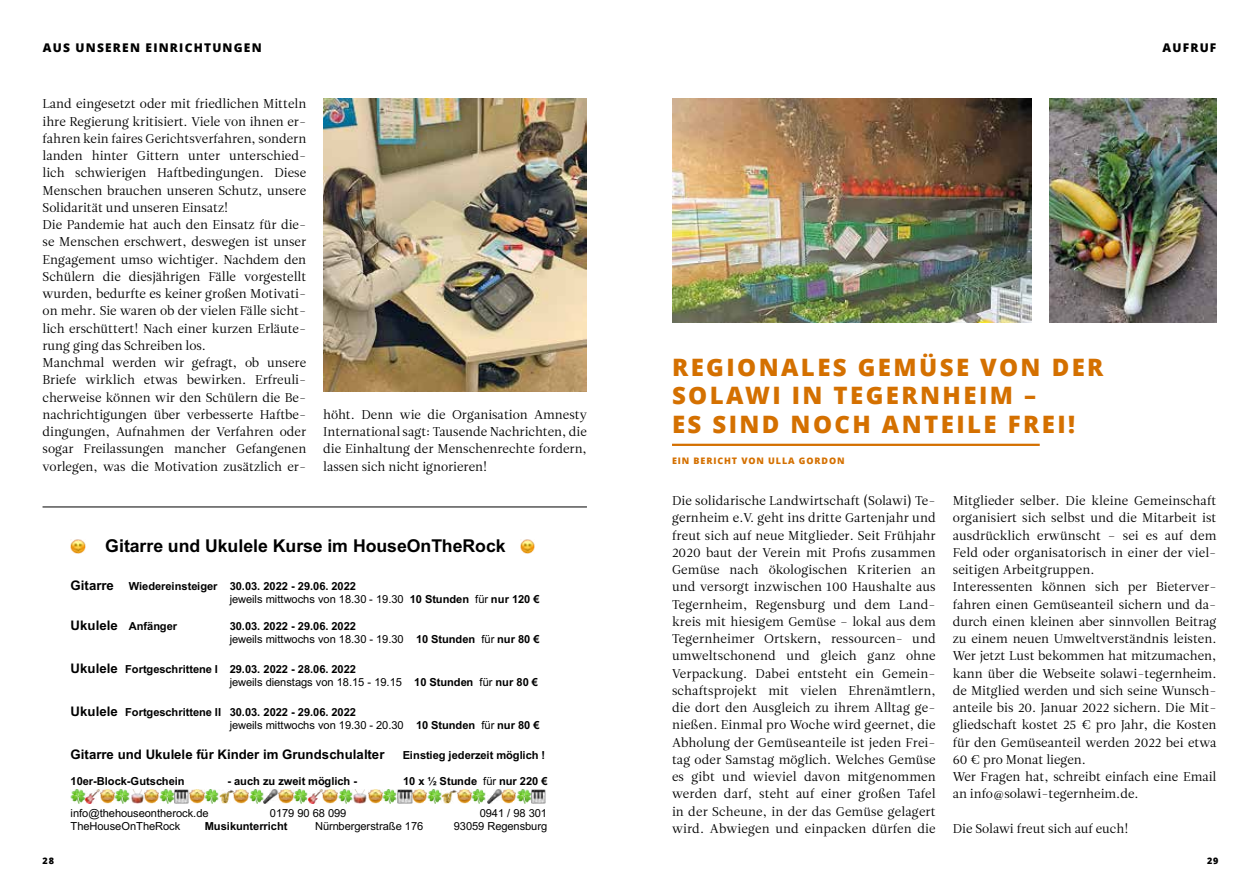
<style>
.page{position:relative;width:1259px;height:893px;background:#fff}
.page>*{position:absolute;margin:0;border:0;box-sizing:border-box;transform-origin:0 0}
.t1{font:800 24px/28.5px "Open Sans";letter-spacing:.1em;color:#d47000}
.t2{font:700 17.7px "Arial";letter-spacing:-.005em;color:#000}
.t3{font:700 13.2px "Arial";letter-spacing:.005em;color:#000}
.t4{font:12.75px/17.2px "Leitura Roman 1";color:#000}
.t5{font:800 12px "Open Sans";letter-spacing:.1em;color:#000}
.t6{font:700 11.1px/13.2px "Arial";letter-spacing:-.01em;color:#000}
.t7{font:11.1px "Arial";letter-spacing:-.01em;color:#000}
.t8{font:800 9px "Open Sans";letter-spacing:.1em;color:#d47000}
.t9{font:800 9px "Open Sans";color:#000}
.s1{font-size:13.2px}
.s2{font-weight:400}
</style>
<div class="page">
<img style="left:1049px;top:99px;width:167px;height:224px">
<img style="left:323px;top:99px;width:264px;height:293px">
<img style="left:672px;top:99px;width:360px;height:224px">
<hr style="left:672px;top:444px;width:367px;height:2px;background:#d47000">
<hr style="left:43px;top:507px;width:544px;height:1px;background:#000">
<img style="left:73px;top:552px;width:10px;height:2px">
<img style="left:523px;top:552px;width:9px;height:2px">
<img style="left:77px;top:802px;width:228px;height:2px">
<img style="left:309px;top:802px;width:236px;height:2px">
<svg style="left:71px;top:539px;width:14px;height:13px"></svg>
<svg style="left:520px;top:539px;width:15px;height:13px"></svg>
<img style="left:71px;top:789px;width:475px;height:13px">
<p class="t5" style="left:43px;top:38px;width:220px">AUS UNSEREN EINRICHTUNGEN</p>
<p class="t5" style="left:1162px;top:38px;width:55px">AUFRUF</p>
<p class="t4" style="left:43px;top:96px;width:265px">Land eingesetzt oder mit friedlichen Mitteln ihre Regierung kritisiert. Viele von ihnen er&shy;fahren kein faires Gerichtsverfahren, sondern landen hinter Gittern unter unterschied&shy;lich schwierigen Haftbedingungen. Diese Menschen brauchen unseren Schutz, unsere Solidarität und unseren Einsatz!<br>Die Pandemie hat auch den Einsatz für die&shy;se Menschen erschwert, deswegen ist unser Engagement umso wichtiger. Nachdem den Schülern die diesjährigen Fälle vorgestellt wurden, bedurfte es keiner großen Motivati&shy;on mehr. Sie waren ob der vielen Fälle sicht&shy;lich erschüttert! Nach einer kurzen Erläute&shy;rung ging das Schreiben los.<br>Manchmal werden wir gefragt, ob unsere Briefe wirklich etwas bewirken. Erfreuli&shy;cherweise können wir den Schülern die Be&shy;nachrichtigungen über verbesserte Haftbe&shy;dingungen, Aufnahmen der Verfahren oder sogar Freilassungen mancher Gefangenen vorlegen, was die Motivation zusätzlich er-</p>
<p class="t4" style="left:323px;top:406px;width:265px;text-align:justify">höht. Denn wie die Organisation Amnesty International sagt: Tausende Nachrichten, die die Einhaltung der Menschenrechte fordern, lassen sich nicht ignorieren!</p>
<h2 class="t2" style="left:105px;top:533px;width:402px">Gitarre und Ukulele Kurse im HouseOnTheRock</h2>
<p class="t6" style="left:230px;top:579px;width:311px;text-indent:-159px"><span class="s1">Gitarre</span> Wiedereinsteiger 30.03. 2022 - 29.06. 2022<br><span class="s2">jeweils mittwochs von 18.30 - 19.30</span> 10 Stunden <span class="s2">für</span> nur 120 €</p>
<p class="t6" style="left:71px;top:620px;width:108px"><span class="s1">Ukulele</span> Anfänger</p>
<p class="t6" style="left:230px;top:620px;width:311px">30.03. 2022 - 29.06. 2022<br><span class="s2">jeweils mittwochs von 18.30 - 19.30</span> 10 Stunden <span class="s2">für</span> nur 80 €</p>
<p class="t6" style="left:230px;top:663px;width:310px;text-indent:-159px"><span class="s1">Ukulele</span> Fortgeschrittene I 29.03. 2022 - 28.06. 2022<br><span class="s2">jeweils dienstags von 18.15 - 19.15</span> 10 Stunden <span class="s2">für</span> nur 80 €</p>
<p class="t6" style="left:230px;top:706px;width:311px;text-indent:-159px"><span class="s1">Ukulele</span> Fortgeschrittene II 30.03. 2022 - 29.06. 2022<br><span class="s2">jeweils mittwochs von 19.30 - 20.30</span> 10 Stunden <span class="s2">für</span> nur 80 €</p>
<p class="t3" style="left:71px;top:745px;width:315px">Gitarre und Ukulele für Kinder im Grundschulalter</p>
<p class="t6" style="left:403px;top:749px;width:144px">Einstieg jederzeit möglich !</p>
<p class="t6" style="left:71px;top:774px;width:116px">10er-Block-Gutschein</p>
<p class="t6" style="left:228px;top:774px;width:131px">- auch zu zweit möglich -</p>
<p class="t6" style="left:403px;top:774px;width:146px">10 x ½ Stunde <span class="s2">für</span> nur 220 €</p>
<p class="t7" style="left:71px;top:806px;width:140px">info@thehouseontherock.de</p>
<p class="t7" style="left:270px;top:806px;width:78px">0179 90 68 099</p>
<p class="t7" style="left:480px;top:806px;width:69px">0941 / 98 301</p>
<p class="t7" style="left:71px;top:818px;width:111px">TheHouseOnTheRock</p>
<p class="t6" style="left:205px;top:819px;width:84px">Musikunterricht</p>
<p class="t7" style="left:315px;top:818px;width:110px">Nürnbergerstraße 176</p>
<p class="t7" style="left:454px;top:818px;width:95px">93059 Regensburg</p>
<h1 class="t1" style="left:672px;top:351px;width:433px">REGIONALES GEMÜSE VON DER<br>SOLAWI IN TEGERNHEIM –<br>ES SIND NOCH ANTEILE FREI!</h1>
<p class="t8" style="left:672px;top:454px;width:174px">EIN BERICHT VON ULLA GORDON</p>
<p class="t4" style="left:672px;top:492px;width:265px;text-align:justify">Die solidarische Landwirtschaft (Solawi) Te&shy;gernheim e.V. geht ins dritte Gartenjahr und freut sich auf neue Mitglieder. Seit Frühjahr 2020 baut der Verein mit Profis zusammen Gemüse nach ökologischen Kriterien an und versorgt inzwischen 100 Haushalte aus Tegernheim, Regensburg und dem Land&shy;kreis mit hiesigem Gemüse – lokal aus dem Tegernheimer Ortskern, ressourcen- und umweltschonend und gleich ganz ohne Verpackung. Dabei entsteht ein Gemein&shy;schaftsprojekt mit vielen Ehrenämtlern, die dort den Ausgleich zu ihrem Alltag ge&shy;nießen. Einmal pro Woche wird geernet, die Abholung der Gemüseanteile ist jeden Frei&shy;tag oder Samstag möglich. Welches Gemüse es gibt und wieviel davon mitgenommen werden darf, steht auf einer großen Tafel in der Scheune, in der das Gemüse gelagert wird. Abwiegen und einpacken dürfen die</p>
<p class="t4" style="left:952px;top:492px;width:265px">Mitglieder selber. Die kleine Gemeinschaft organisiert sich selbst und die Mitarbeit ist ausdrücklich erwünscht – sei es auf dem Feld oder organisatorisch in einer der viel&shy;seitigen Arbeitgruppen.<br>Interessenten können sich per Bieterver&shy;fahren einen Gemüseanteil sichern und da&shy;durch einen kleinen aber sinnvollen Beitrag zu einem neuen Umweltverständnis leisten.<br>Wer jetzt Lust bekommen hat mitzumachen, kann über die Webseite solawi-tegernheim. de Mitglied werden und sich seine Wunsch&shy;anteile bis 20. Januar 2022 sichern. Die Mit&shy;gliedschaft kostet 25 € pro Jahr, die Kosten für den Gemüseanteil werden 2022 bei etwa 60 € pro Monat liegen.<br>Wer Fragen hat, schreibt einfach eine Email an info@solawi-tegernheim.de.</p>
<p class="t4" style="left:952px;top:820px;width:177px">Die Solawi freut sich auf euch!</p>
<p class="t9" style="left:43px;top:854px;width:13px">28</p>
<p class="t9" style="left:1207px;top:854px;width:13px">29</p>
</div>
